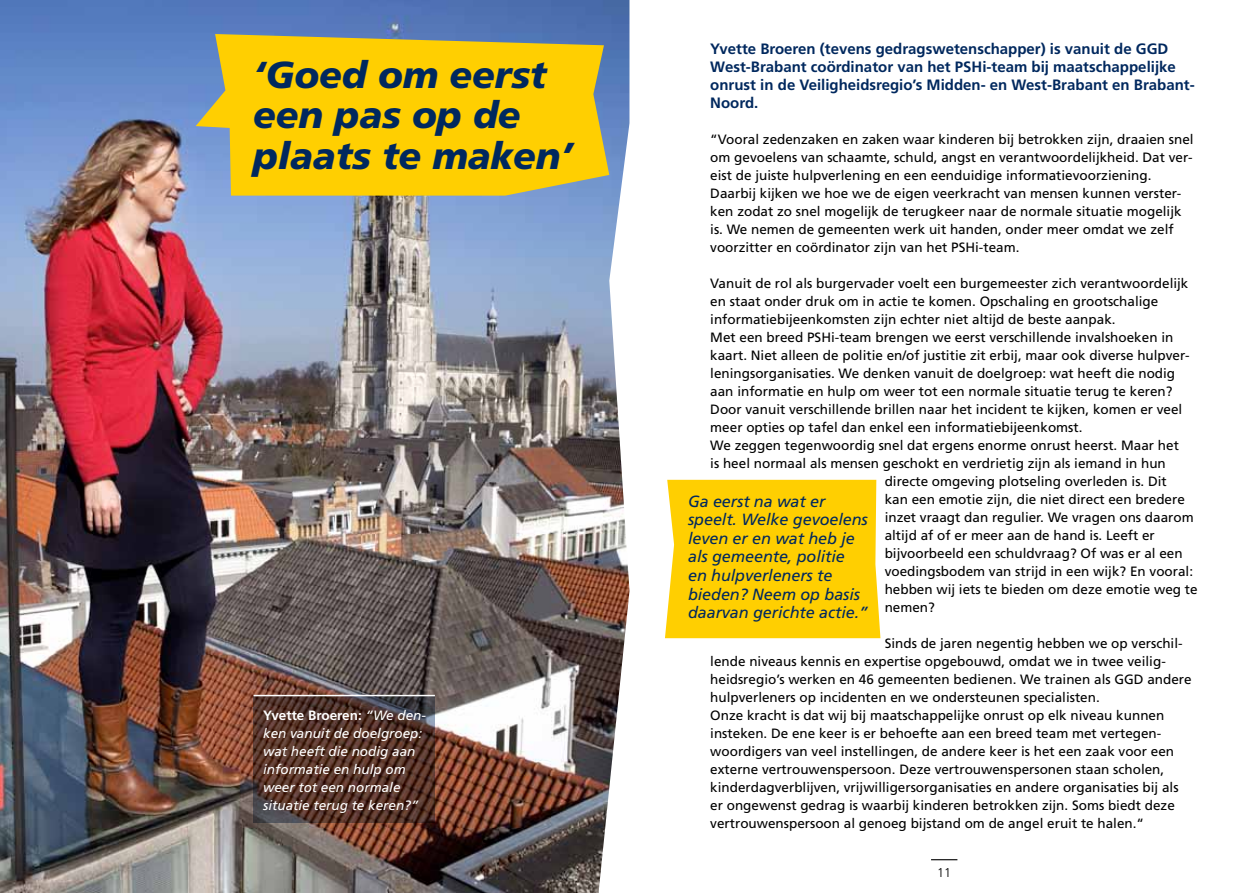
<style>
.page{position:relative;width:1259px;height:893px;background:#fff}
.page>*{position:absolute;margin:0;border:0;box-sizing:border-box;transform-origin:0 0}
.t1{font:italic 900 37.5px/40.5px "Frutiger LT Std";letter-spacing:-.005em;color:#00285e}
.t2{font:italic 16.2px/18.6px "Frutiger LT Std";letter-spacing:-.005em;color:#00285e}
.t3{font:700 15px/18px "Frutiger LT Std";color:#00285e}
.t4{font:13.5px/18px "Frutiger LT Std";color:#000}
.t5{font:italic 13.5px/18px "Frutiger LT Std";color:#fff}
.t6{font:300 12.75px "Frutiger LT Std";color:#000}
.s1{font-weight:700;font-style:normal}
</style>
<div class="page">
<svg style="left:931px;top:859px;width:26px;height:1px"></svg>
<img style="left:0;top:0;width:629px;height:893px">
<svg style="left:254px;top:696px;width:181px;height:127px;background:#50332a"></svg>
<svg style="left:196px;top:34px;width:413px;height:162px;background:#eac51b"></svg>
<div style="left:665px;top:480px;width:215px;height:158px;background:#ffcf01"></div>
<hr style="left:254px;top:695px;width:181px;height:1px;background:#fff">
<h1 class="t1" style="left:253px;top:54px;width:322px">‘Goed om eerst een pas op de plaats te maken’</h1>
<p class="t5" style="left:263px;top:706px;width:164px"><span class="s1">Yvette Broeren:</span> “We den&shy;ken vanuit de doelgroep: wat heeft die nodig aan informatie en hulp om weer tot een normale situatie terug te keren?”</p>
<p class="t3" style="left:710px;top:40px;width:486px">Yvette Broeren (tevens gedragswetenschapper) is vanuit de GGD West-Brabant coördinator van het PSHi-team bij maatschappelijke onrust in de Veiligheidsregio’s Midden- en West-Brabant en Brabant-Noord.</p>
<p class="t4" style="left:710px;top:130px;width:485px">“Vooral zedenzaken en zaken waar kinderen bij betrokken zijn, draaien snel om gevoelens van schaamte, schuld, angst en verantwoordelijkheid. Dat ver&shy;eist de juiste hulpverlening en een eenduidige informatievoorziening.<br>Daarbij kijken we hoe we de eigen veerkracht van mensen kunnen verster&shy;ken zodat zo snel mogelijk de terugkeer naar de normale situatie mogelijk is. We nemen de gemeenten werk uit handen, onder meer omdat we zelf voorzitter en coördinator zijn van het PSHi-team.</p>
<p class="t4" style="left:710px;top:274px;width:479px">Vanuit de rol als burgervader voelt een burgemeester zich verantwoordelijk</p>
<p class="t4" style="left:710px;top:292px;width:449px">en staat onder druk om in actie te komen. Opschaling en grootschalige</p>
<p class="t4" style="left:710px;top:310px;width:407px">informatiebijeenkomsten zijn echter niet altijd de beste aanpak.</p>
<p class="t4" style="left:710px;top:328px;width:464px">Met een breed PSHi-team brengen we eerst verschillende invalshoeken in</p>
<p class="t4" style="left:710px;top:346px;width:481px">kaart. Niet alleen de politie en/of justitie zit erbij, maar ook diverse hulpver-</p>
<p class="t4" style="left:710px;top:364px;width:466px">leningsorganisaties. We denken vanuit de doelgroep: wat heeft die nodig</p>
<p class="t4" style="left:710px;top:382px;width:464px">aan informatie en hulp om weer tot een normale situatie terug te keren?</p>
<p class="t4" style="left:710px;top:400px;width:473px">Door vanuit verschillende brillen naar het incident te kijken, komen er veel</p>
<p class="t4" style="left:710px;top:418px;width:374px">meer opties op tafel dan enkel een informatiebijeenkomst.</p>
<p class="t4" style="left:710px;top:436px;width:470px">We zeggen tegenwoordig snel dat ergens enorme onrust heerst. Maar het</p>
<p class="t4" style="left:710px;top:454px;width:457px">is heel normaal als mensen geschokt en verdrietig zijn als iemand in hun</p>
<p class="t4" style="left:884px;top:472px;width:284px">directe omgeving plotseling overleden is. Dit</p>
<p class="t4" style="left:884px;top:490px;width:302px">kan een emotie zijn, die niet direct een bredere</p>
<p class="t4" style="left:884px;top:508px;width:310px">inzet vraagt dan regulier. We vragen ons daarom</p>
<p class="t4" style="left:884px;top:526px;width:272px">altijd af of er meer aan de hand is. Leeft er</p>
<p class="t4" style="left:884px;top:544px;width:299px">bijvoorbeeld een schuldvraag? Of was er al een</p>
<p class="t4" style="left:884px;top:562px;width:310px">voedingsbodem van strijd in een wijk? En vooral:</p>
<p class="t4" style="left:884px;top:580px;width:314px">hebben wij iets te bieden om deze emotie weg te</p>
<p class="t4" style="left:884px;top:598px;width:52px">nemen?</p>
<p class="t4" style="left:710px;top:634px;width:483px;text-indent:174px">Sinds de jaren negentig hebben we op verschil&shy;lende niveaus kennis en expertise opgebouwd, omdat we in twee veilig&shy;heidsregio’s werken en 46 gemeenten bedienen. We trainen als GGD andere hulpverleners op incidenten en we ondersteunen specialisten.<br>Onze kracht is dat wij bij maatschappelijke onrust op elk niveau kunnen insteken. De ene keer is er behoefte aan een breed team met vertegen&shy;woordigers van veel instellingen, de andere keer is het een zaak voor een externe vertrouwenspersoon. Deze vertrouwenspersonen staan scholen, kinderdagverblijven, vrijwilligersorganisaties en andere organisaties bij als er ongewenst gedrag is waarbij kinderen betrokken zijn. Soms biedt deze vertrouwenspersoon al genoeg bijstand om de angel eruit te halen.“</p>
<p class="t2" style="left:688px;top:492px;width:181px">Ga eerst na wat er speelt. Welke gevoelens leven er en wat heb je als gemeente, politie<br>en hulpverleners te bieden? Neem op basis daarvan gerichte actie.”</p>
<p class="t6" style="left:937px;top:865px;width:16px">11</p>
</div>
